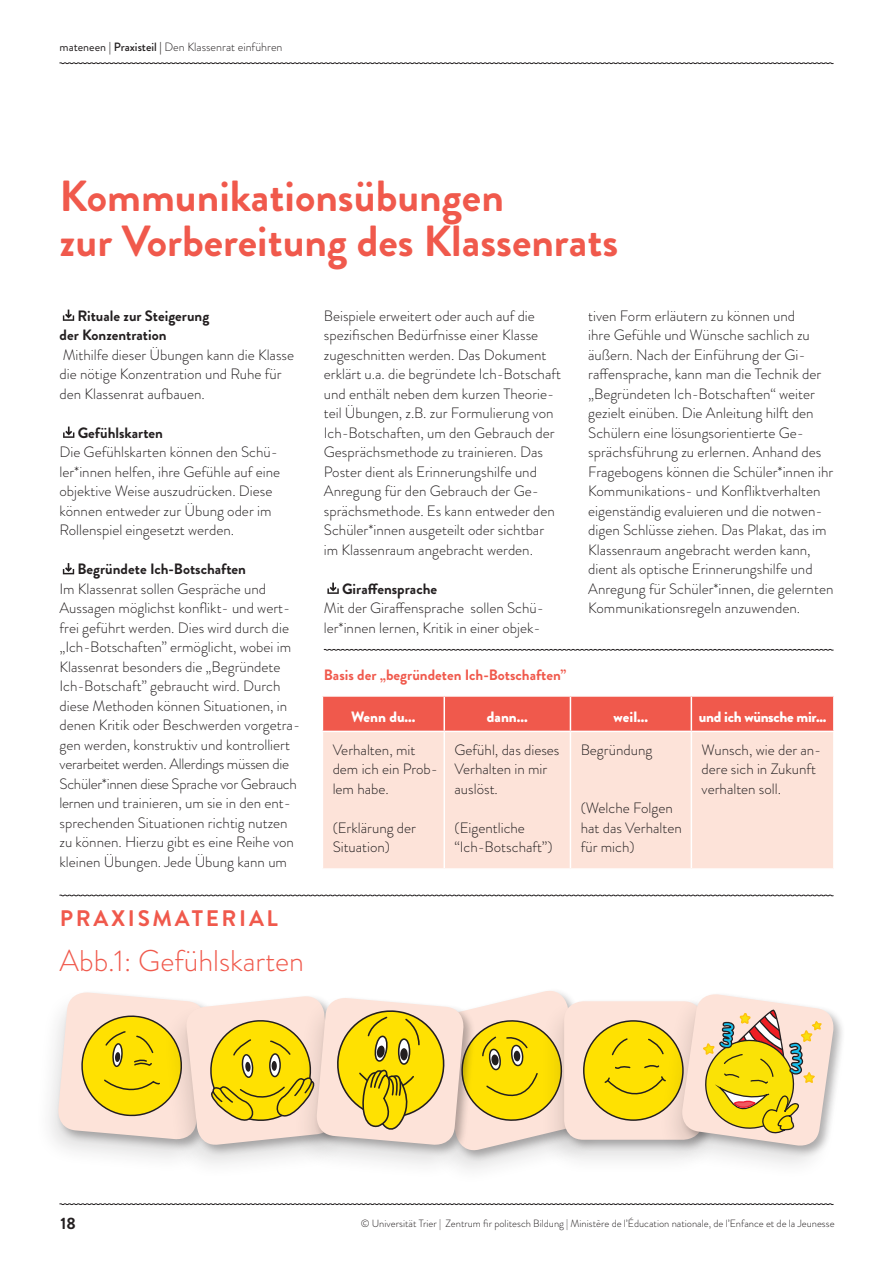
<style>
.page{position:relative;width:893px;height:1263px;background:#fff}
.page>*{position:absolute;margin:0;border:0;box-sizing:border-box;transform-origin:0 0}
.t1{font:700 43.5px/45px "Brandon Grotesque";color:#f0594c}
.t2{font:300 30px "Brandon Grotesque";color:#f0594c}
.t3{font:700 22.5px "Brandon Grotesque";letter-spacing:.12em;color:#f0594c}
.t4{font:700 16.5px "Brandon Grotesque";color:#231f20}
.t5{font:300 15px/19.5px "Brandon Grotesque";color:#231f20}
.t6{font:700 15px/19.5px "Brandon Grotesque";color:#231f20}
.t7{font:900 15px "Brandon Grotesque";letter-spacing:-.02em;color:#fff}
.t8{font:700 15px "Brandon Grotesque";color:#f0594c}
.t9{font:300 12px "Brandon Grotesque";color:#231f20}
.t10{font:300 10.5px "Brandon Grotesque";color:#231f20}
.s1{font-weight:400}
.s2{font-weight:500}
</style>
<div class="page">
<svg style="left:59px;top:1203px;width:775px;height:2px;background:#868384"></svg>
<svg style="left:59px;top:62px;width:775px;height:2px;background:#878586"></svg>
<svg style="left:63px;top:310px;width:11px;height:11px"></svg>
<svg style="left:63px;top:427px;width:11px;height:11px"></svg>
<svg style="left:63px;top:563px;width:11px;height:11px"></svg>
<svg style="left:327px;top:583px;width:12px;height:11px"></svg>
<div style="left:323px;top:697px;width:510px;height:34px;background:#f0594c"></div>
<div style="left:323px;top:732px;width:510px;height:136px;background:#fde3d9"></div>
<hr style="left:443px;top:697px;width:2px;height:34px;background:#fff">
<hr style="left:570px;top:697px;width:1px;height:34px;background:#fff">
<hr style="left:691px;top:697px;width:1px;height:34px;background:#fff">
<hr style="left:443px;top:732px;width:2px;height:136px;background:#fff">
<hr style="left:570px;top:732px;width:1px;height:136px;background:#fff">
<hr style="left:691px;top:732px;width:1px;height:136px;background:#fff">
<svg style="left:59px;top:894px;width:775px;height:2px"></svg>
<div style="left:162px;top:992px;width:188px;height:188px;background:#231f20;opacity:.15"></div>
<div style="left:408px;top:987px;width:199px;height:198px;background:#231f20;opacity:.15"></div>
<div style="left:539px;top:996px;width:179px;height:179px;background:#231f20;opacity:.15"></div>
<div style="left:564px;top:1001px;width:139px;height:139px;background:#fde3d9;border-radius:19px"></div>
<div style="left:584px;top:1021px;width:99px;height:99px;background:#ffe101;border-radius:50%"></div>
<svg style="left:611px;top:1038px;width:17px;height:18px"></svg>
<svg style="left:648px;top:1038px;width:10px;height:9px"></svg>
<svg style="left:603px;top:1065px;width:55px;height:46px"></svg>
<div style="left:658px;top:990px;width:190px;height:190px;background:#231f20;opacity:.15"></div>
<svg style="left:680px;top:992px;width:156px;height:156px"></svg>
<div style="left:293px;top:994px;width:185px;height:185px;background:#231f20;opacity:.15"></div>
<svg style="left:57px;top:987px;width:538px;height:167px;background:#edd88b"></svg>
<svg style="left:323px;top:649px;width:511px;height:2px"></svg>
<p class="t9" style="left:60px;top:39px;width:225px"><span class="s1">mateneen |</span> <span class="s2">Praxisteil |</span> Den Klassenrat einführen</p>
<h1 class="t1" style="left:60px;top:174px;width:560px">Kommunikationsübungen<br>zur Vorbereitung des Klassenrats</h1>
<p class="t6" style="left:60px;top:306px;width:151px;text-indent:18px">Rituale zur Steigerung der Konzentration</p>
<p class="t5" style="left:60px;top:345px;width:236px">Mithilfe dieser Übungen kann die Klasse die nötige Konzentration und Ruhe für den Klassenrat aufbauen.</p>
<p class="t6" style="left:78px;top:423px;width:87px">Gefühlskarten</p>
<p class="t5" style="left:60px;top:442px;width:222px">Die Gefühlskarten können den Schü&shy;ler*innen helfen, ihre Gefühle auf eine objektive Weise auszudrücken. Diese können entweder zur Übung oder im Rollenspiel eingesetzt werden.</p>
<p class="t6" style="left:77px;top:560px;width:170px">Begründete Ich-Botschaften</p>
<p class="t5" style="left:60px;top:579px;width:242px">Im Klassenrat sollen Gespräche und Aussagen möglichst konflikt- und wert&shy;frei geführt werden. Dies wird durch die „Ich-Botschaften” ermöglicht, wobei im Klassenrat besonders die „Begründete Ich-Botschaft” gebraucht wird. Durch diese Methoden können Situationen, in denen Kritik oder Beschwerden vorgetra&shy;gen werden, konstruktiv und kontrolliert verarbeitet werden. Allerdings müssen die Schüler*innen diese Sprache vor Gebrauch lernen und trainieren, um sie in den ent&shy;sprechenden Situationen richtig nutzen zu können. Hierzu gibt es eine Reihe von kleinen Übungen. Jede Übung kann um</p>
<h3 class="t3" style="left:60px;top:902px;width:220px">PRAXISMATERIAL</h3>
<h2 class="t2" style="left:60px;top:940px;width:246px">Abb.1: Gefühlskarten</h2>
<p class="t5" style="left:324px;top:306px;width:239px">Beispiele erweitert oder auch auf die spezifischen Bedürfnisse einer Klasse zugeschnitten werden. Das Dokument erklärt u.a. die begründete Ich-Botschaft und enthält neben dem kurzen Theorie&shy;teil Übungen, z.B. zur Formulierung von Ich-Botschaften, um den Gebrauch der Gesprächsmethode zu trainieren. Das Poster dient als Erinnerungshilfe und Anregung für den Gebrauch der Ge&shy;sprächsmethode. Es kann entweder den Schüler*innen ausgeteilt oder sichtbar im Klassenraum angebracht werden.</p>
<p class="t6" style="left:342px;top:579px;width:97px">Giraffensprache</p>
<p class="t5" style="left:324px;top:598px;width:222px">Mit der Giraffensprache sollen Schü&shy;ler*innen lernen, Kritik in einer objek-</p>
<p class="t8" style="left:324px;top:664px;width:244px">Basis der „begründeten Ich-Botschaften”</p>
<p class="t5" style="left:588px;top:306px;width:247px">tiven Form erläutern zu können und<br>ihre Gefühle und Wünsche sachlich zu äußern. Nach der Einführung der Gi&shy;raffensprache, kann man die Technik der „Begründeten Ich-Botschaften“ weiter gezielt einüben. Die Anleitung hilft den Schülern eine lösungsorientierte Ge&shy;sprächsführung zu erlernen. Anhand des Fragebogens können die Schüler*innen ihr Kommunikations- und Konfliktverhalten eigenständig evaluieren und die notwen&shy;digen Schlüsse ziehen. Das Plakat, das im Klassenraum angebracht werden kann, dient als optische Erinnerungshilfe und Anregung für Schüler*innen, die gelernten Kommunikationsregeln anzuwenden.</p>
<p class="t7" style="left:351px;top:706px;width:66px">Wenn du...</p>
<p class="t7" style="left:487px;top:706px;width:42px">dann...</p>
<p class="t7" style="left:614px;top:706px;width:36px">weil...</p>
<p class="t7" style="left:699px;top:706px;width:129px">und ich wünsche mir...</p>
<p class="t5" style="left:333px;top:740px;width:107px">Verhalten, mit dem ich ein Prob&shy;lem habe.</p>
<p class="t5" style="left:333px;top:818px;width:85px">(Erklärung der<br>Situation)</p>
<p class="t5" style="left:455px;top:740px;width:106px">Gefühl, das dieses<br>Verhalten in mir auslöst.</p>
<p class="t5" style="left:455px;top:818px;width:100px">(Eigentliche “Ich-Botschaft”)</p>
<p class="t5" style="left:702px;top:740px;width:121px">Wunsch, wie der an&shy;dere sich in Zukunft verhalten soll.</p>
<p class="t5" style="left:581px;top:740px;width:73px">Begründung</p>
<p class="t5" style="left:581px;top:798px;width:103px">(Welche Folgen hat das Verhalten für mich)</p>
<p class="t4" style="left:60px;top:1212px;width:17px">18</p>
<p class="t10" style="left:361px;top:1216px;width:475px">© Universität Trier | Zentrum fir politesch Bildung | Ministère de l’Éducation nationale, de l’Enfance et de la Jeunesse</p>
</div>
